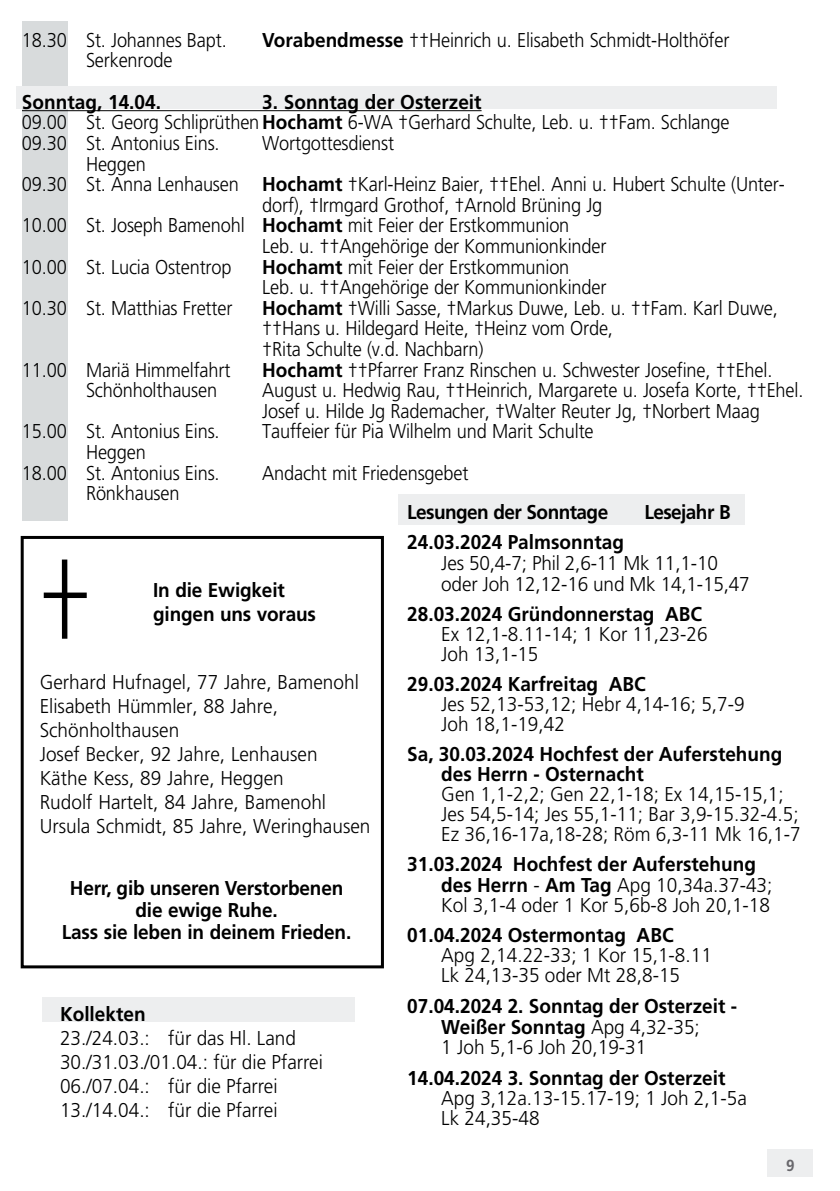
<style>
.page{position:relative;width:840px;height:1191px;background:#fff}
.page>*{position:absolute;margin:0;border:0;box-sizing:border-box;transform-origin:0 0}
.t1{font:300 20px/20.6px "Frutiger";letter-spacing:-.01em;color:#000;scale:.91 1}
.t2{font:300 20px/24px "Frutiger";letter-spacing:-.01em;color:#000;scale:.95 1}
.t3{font:700 20px/22px "Frutiger";color:#000;scale:.95 1}
.t4{font:700 20px "Frutiger";letter-spacing:-.03em;color:#000;scale:.95 1}
.t5{font:700 16px "Frutiger";color:#68676c;scale:.95 1}
.s1{font-weight:700}
.s2{font-weight:300}
</style>
<div class="page">
<div style="left:766px;top:1148px;width:45px;height:28px;background:#edeeef"></div>
<div style="left:23px;top:21px;width:45px;height:499px;background:#d8dbdc"></div>
<div style="left:16px;top:87px;width:760px;height:22px;background:#edeeef"></div>
<hr style="left:22px;top:110px;width:459px;height:1px;background:#000">
<div style="left:21px;top:536px;width:363px;height:432px;border:3px solid #000"></div>
<div style="left:62px;top:559px;width:5px;height:79px;background:#000"></div>
<div style="left:44px;top:592px;width:43px;height:6px;background:#000"></div>
<div style="left:397px;top:494px;width:347px;height:30px;background:#edeeef"></div>
<div style="left:43px;top:997px;width:311px;height:24px;background:#edeeef"></div>
<p class="t1" style="left:22px;top:30px;width:226px">18.30 St. Johannes Bapt.</p>
<p class="t1" style="left:262px;top:30px;width:514px"><span class="s1">Vorabendmesse</span> ††Heinrich u. Elisabeth Schmidt-Holthöfer</p>
<p class="t1" style="left:86px;top:50px;width:96px">Serkenrode</p>
<p class="t3" style="left:22px;top:91px;width:148px">Sonntag, 14.04.</p>
<p class="t1" style="left:22px;top:91px;width:778px;text-indent:240px"><span class="s1">3. Sonntag der Osterzeit<br></span>09.00 St. Georg Schliprüthen <span class="s1">Hochamt</span> 6-WA †Gerhard Schulte, Leb. u. ††Fam. Schlange<br>09.30 St. Antonius Eins.</p>
<p class="t1" style="left:262px;top:133px;width:146px">Wortgottesdienst</p>
<p class="t1" style="left:86px;top:153px;width:67px">Heggen</p>
<p class="t1" style="left:22px;top:174px;width:839px">09.30 St. Anna Lenhausen <span class="s1">Hochamt</span> †Karl-Heinz Baier, ††Ehel. Anni u. Hubert Schulte (Unter-</p>
<p class="t1" style="left:262px;top:194px;width:375px">dorf), †Irmgard Grothof, †Arnold Brüning Jg</p>
<p class="t1" style="left:22px;top:215px;width:602px">10.00 St. Joseph Bamenohl <span class="s1">Hochamt</span> mit Feier der Erstkommunion</p>
<p class="t1" style="left:262px;top:236px;width:379px">Leb. u. ††Angehörige der Kommunionkinder</p>
<p class="t1" style="left:22px;top:256px;width:232px">10.00 St. Lucia Ostentrop</p>
<p class="t1" style="left:262px;top:256px;width:379px"><span class="s1">Hochamt</span> mit Feier der Erstkommunion<br>Leb. u. ††Angehörige der Kommunionkinder</p>
<p class="t1" style="left:22px;top:297px;width:232px">10.30 St. Matthias Fretter</p>
<p class="t1" style="left:262px;top:297px;width:567px"><span class="s1">Hochamt</span> †Willi Sasse, †Markus Duwe, Leb. u. ††Fam. Karl Duwe, ††Hans u. Hildegard Heite, †Heinz vom Orde,<br>†Rita Schulte (v.d. Nachbarn)</p>
<p class="t1" style="left:22px;top:359px;width:230px">11.00 Mariä Himmelfahrt</p>
<p class="t1" style="left:262px;top:359px;width:561px"><span class="s1">Hochamt</span> ††Pfarrer Franz Rinschen u. Schwester Josefine, ††Ehel.</p>
<p class="t1" style="left:86px;top:380px;width:145px">Schönholthausen</p>
<p class="t1" style="left:262px;top:380px;width:596px">August u. Hedwig Rau, ††Heinrich, Margarete u. Josefa Korte, ††Ehel.<br>Josef u. Hilde Jg Rademacher, †Walter Reuter Jg, †Norbert Maag</p>
<p class="t1" style="left:22px;top:421px;width:218px">15.00 St. Antonius Eins.</p>
<p class="t1" style="left:262px;top:421px;width:365px">Tauffeier für Pia Wilhelm und Marit Schulte</p>
<p class="t1" style="left:22px;top:442px;width:218px;text-align:center">Heggen<br>18.00 St. Antonius Eins.</p>
<p class="t1" style="left:262px;top:462px;width:228px">Andacht mit Friedensgebet</p>
<p class="t1" style="left:86px;top:483px;width:104px">Rönkhausen</p>
<p class="t3" style="left:153px;top:578px;width:173px;line-height:24px">In die Ewigkeit gingen uns voraus</p>
<p class="t2" style="left:40px;top:670px;width:349px">Gerhard Hufnagel, 77 Jahre, Bamenohl<br>Elisabeth Hümmler, 88 Jahre,<br>Schönholthausen<br>Josef Becker, 92 Jahre, Lenhausen<br>Käthe Kess, 89 Jahre, Heggen<br>Rudolf Hartelt, 84 Jahre, Bamenohl<br>Ursula Schmidt, 85 Jahre, Weringhausen</p>
<p class="t3" style="left:62px;top:877px;width:306px;text-align:center">Herr, gib unseren Verstorbenen die ewige Ruhe.<br>Lass sie leben in deinem Frieden.</p>
<p class="t3" style="left:60px;top:1003px;width:92px">Kollekten</p>
<p class="t2" style="left:60px;top:1026px;width:278px">23./24.03.: für das Hl. Land<br>30./31.03./01.04.: für die Pfarrei<br>06./07.04.: für die Pfarrei<br>13./14.04.: für die Pfarrei</p>
<p class="t4" style="left:407px;top:500px;width:213px">Lesungen der Sonntage</p>
<p class="t4" style="left:644px;top:500px;width:92px">Lesejahr B</p>
<p class="t3" style="left:407px;top:531px;width:229px">24.03.2024 Palmsonntag</p>
<p class="t2" style="left:441px;top:552px;width:326px;line-height:21px">Jes 50,4-7; Phil 2,6-11 Mk 11,1-10 oder Joh 12,12-16 und Mk 14,1-15,47</p>
<p class="t3" style="left:407px;top:603px;width:312px">28.03.2024 Gründonnerstag ABC</p>
<p class="t2" style="left:441px;top:624px;width:282px;line-height:20px">Ex 12,1-8.11-14; 1 Kor 11,23-26<br>Joh 13,1-15</p>
<p class="t3" style="left:407px;top:673px;width:252px">29.03.2024 Karfreitag ABC</p>
<p class="t2" style="left:441px;top:694px;width:321px;line-height:20px">Jes 52,13-53,12; Hebr 4,14-16; 5,7-9<br>Joh 18,1-19,42</p>
<p class="t3" style="left:441px;top:744px;width:360px;line-height:20px;text-indent:-34px">Sa, 30.03.2024 Hochfest der Auferstehung des Herrn - Osternacht</p>
<p class="t2" style="left:441px;top:784px;width:379px;line-height:20px">Gen 1,1-2,2; Gen 22,1-18; Ex 14,15-15,1;<br>Jes 54,5-14; Jes 55,1-11; Bar 3,9-15.32-4.5;<br>Ez 36,16-17a,18-28; Röm 6,3-11 Mk 16,1-7</p>
<p class="t2" style="left:441px;top:854px;width:350px;line-height:20.4px;text-indent:-34px"><span class="s1">31.03.2024 Hochfest der Auferstehung des Herrn</span> - <span class="s1">Am Tag</span> Apg 10,34a.37-43;<br>Kol 3,1-4 oder 1 Kor 5,6b-8 Joh 20,1-18</p>
<p class="t3" style="left:407px;top:924px;width:282px">01.04.2024 Ostermontag ABC</p>
<p class="t2" style="left:441px;top:945px;width:286px;line-height:20px">Apg 2,14.22-33; 1 Kor 15,1-8.11<br>Lk 24,13-35 oder Mt 28,8-15</p>
<p class="t3" style="left:441px;top:995px;width:313px;line-height:20.4px;text-indent:-34px">07.04.2024 2. Sonntag der Osterzeit -<br>Weißer Sonntag <span class="s2">Apg 4,32-35;<br>1 Joh 5,1-6 Joh 20,19-31</span></p>
<p class="t3" style="left:407px;top:1067px;width:336px">14.04.2024 3. Sonntag der Osterzeit</p>
<p class="t2" style="left:441px;top:1088px;width:323px;line-height:20px">Apg 3,12a.13-15.17-19; 1 Joh 2,1-5a<br>Lk 24,35-48</p>
<p class="t5" style="left:785px;top:1156px;width:10px">9</p>
</div>
